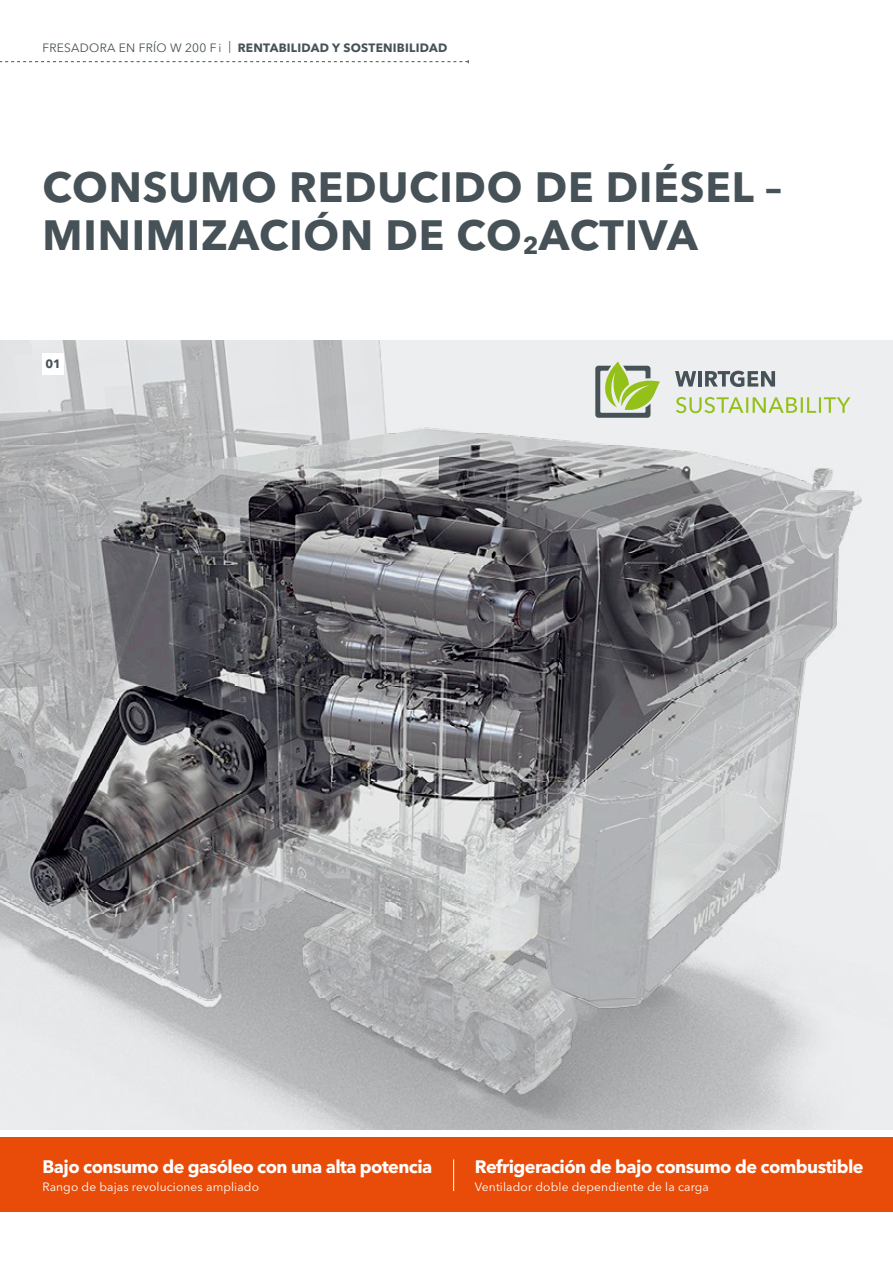
<style>
.page{position:relative;width:893px;height:1263px;background:#fff}
.page>*{position:absolute;margin:0;border:0;box-sizing:border-box;transform-origin:0 0}
.t1{font:700 42px/48px "Avenir Next LT Pro";letter-spacing:.02em;color:#465257}
.t2{font:700 18px "Avenir Next LT Pro";letter-spacing:-.03em;color:#fff}
.t3{font:12px "Avenir Next LT Pro";letter-spacing:.01em;color:#fff}
.t4{font:700 12px "Avenir Next LT Pro";letter-spacing:.02em;color:#465257}
.s1{font-weight:400}
</style>
<div class="page">
<img style="left:0;top:340px;width:893px;height:789px">
<div style="left:43px;top:353px;width:21px;height:21px;background:#fff"></div>
<div style="left:0;top:1138px;width:893px;height:74px;background:#e84c08"></div>
<hr style="left:453px;top:1159px;width:1px;height:32px;background:#fff">
<svg style="left:595px;top:361px;width:65px;height:57px;background:#adbf8a"></svg>
<svg style="left:675px;top:371px;width:21px;height:15px"></svg>
<hr style="left:698px;top:371px;width:4px;height:15px;background:#465257">
<svg style="left:705px;top:371px;width:70px;height:16px"></svg>
<svg style="left:676px;top:397px;width:174px;height:16px;background:#d0dfac"></svg>
<svg style="left:0;top:60px;width:469px;height:3px"></svg>
<p class="t4" style="left:43px;top:40px;width:406px"><span class="s1">FRESADORA EN FRÍO W 200 F i |</span> RENTABILIDAD Y SOSTENIBILIDAD</p>
<h1 class="t1" style="left:43px;top:163px;width:741px">CONSUMO REDUCIDO DE DIÉSEL –<br>MINIMIZACIÓN DE CO<sub>2</sub>ACTIVA</h1>
<p class="t4" style="left:45px;top:357px;width:17px">01</p>
<p class="t2" style="left:43px;top:1155px;width:391px">Bajo consumo de gasóleo con una alta potencia</p>
<p class="t3" style="left:43px;top:1179px;width:218px">Rango de bajas revoluciones ampliado</p>
<p class="t2" style="left:475px;top:1155px;width:390px">Refrigeración de bajo consumo de combustible</p>
<p class="t3" style="left:475px;top:1179px;width:236px">Ventilador doble dependiente de la carga</p>
</div>
